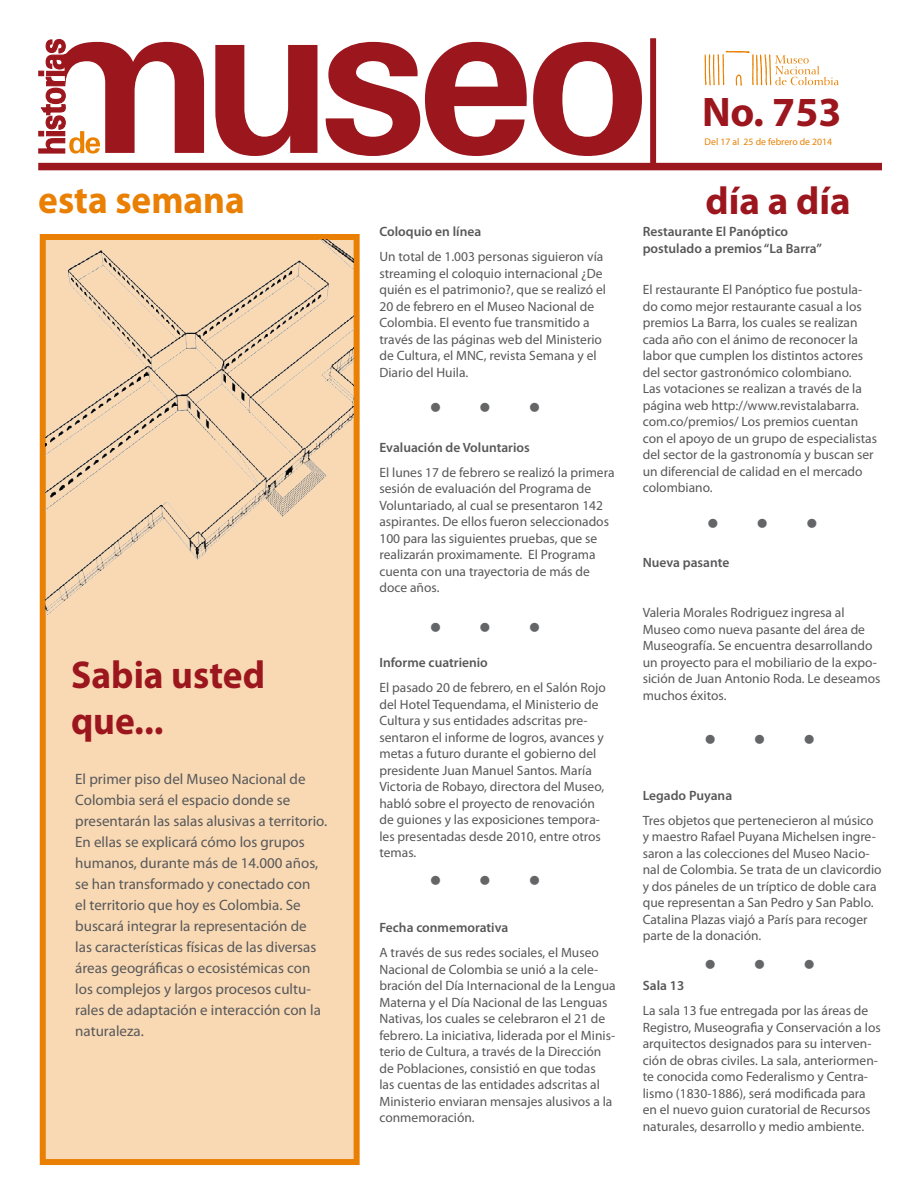
<style>
.page{position:relative;width:918px;height:1188px;background:#fff}
.page>*{position:absolute;margin:0;border:0;box-sizing:border-box;transform-origin:0 0}
.t1{font:700 41.55px "Myriad Pro";color:#9c161d}
.t2{font:700 39px/46.8px "Myriad Pro";color:#9c161d;scale:.96 1}
.t3{font:700 39px "Myriad Pro";color:#e98003;scale:.96 1}
.t4{font:700 39px "Myriad Pro";color:#9c161d}
.t5{font:15px/21px "Myriad Pro";color:#58585a}
.t6{font:13.5px/16.5px "Myriad Pro";color:#58585a}
.t7{font:600 13.5px/16.5px "Myriad Pro";color:#58585a}
.t8{font:9.75px "Myriad Pro";color:#e98003}
.t9{font:9px "Webdings";color:#646567}
</style>
<div class="page">
<div style="left:40px;top:234px;width:320px;height:931px;background:#f8d9b4;border:6px solid #e98003"></div>
<div style="left:38px;top:163px;width:844px;height:7px;background:#9c161d"></div>
<svg style="left:650px;top:38px;width:6px;height:128px"></svg>
<svg style="left:100px;top:42px;width:542px;height:114px;fill:#9c161d"></svg>
<svg style="left:38px;top:39px;width:62px;height:115px"></svg>
<svg style="left:705px;top:51px;width:134px;height:35px"></svg>
<img style="left:46px;top:240px;width:308px;height:374px">
<h1 class="t1" style="left:702px;top:85px;width:141px">No. 753</h1>
<p class="t8" style="left:705px;top:136px;width:129px">Del 17 al 25 de febrero de 2014</p>
<h2 class="t3" style="left:38px;top:174px;width:217px">esta semana</h2>
<h2 class="t4" style="left:705px;top:175px;width:147px">día a día</h2>
<h2 class="t2" style="left:71px;top:650px;width:204px">Sabia usted que...</h2>
<p class="t5" style="left:75px;top:768px;width:254px">El primer piso del Museo Nacional de Colombia será el espacio donde se presentarán las salas alusivas a territorio.<br>En ellas se explicará cómo los grupos humanos, durante más de 14.000 años, se han transformado y conectado con<br>el territorio que hoy es Colombia. Se buscará integrar la representación de<br>las características físicas de las diversas áreas geográficas o ecosistémicas con los complejos y largos procesos cultu&shy;rales de adaptación e interacción con la naturaleza.</p>
<p class="t7" style="left:379px;top:223px;width:103px">Coloquio en línea</p>
<p class="t6" style="left:379px;top:248px;width:228px">Un total de 1.003 personas siguieron vía streaming el coloquio internacional ¿De quién es el patrimonio?, que se realizó el 20 de febrero en el Museo Nacional de Colombia. El evento fue transmitido a través de las páginas web del Ministerio de Cultura, el MNC, revista Semana y el Diario del Huila.</p>
<p class="t9" style="left:431px;top:403px;width:10px">■</p>
<p class="t9" style="left:481px;top:403px;width:10px">■</p>
<p class="t9" style="left:530px;top:403px;width:10px">■</p>
<p class="t7" style="left:379px;top:439px;width:152px">Evaluación de Voluntarios</p>
<p class="t6" style="left:379px;top:464px;width:237px">El lunes 17 de febrero se realizó la primera sesión de evaluación del Programa de Voluntariado, al cual se presentaron 142 aspirantes. De ellos fueron seleccionados 100 para las siguientes pruebas, que se realizarán proximamente. El Programa cuenta con una trayectoria de más de doce años.</p>
<p class="t9" style="left:431px;top:623px;width:10px">■</p>
<p class="t9" style="left:481px;top:623px;width:10px">■</p>
<p class="t9" style="left:530px;top:623px;width:10px">■</p>
<p class="t7" style="left:379px;top:654px;width:110px">Informe cuatrienio</p>
<p class="t6" style="left:379px;top:679px;width:228px">El pasado 20 de febrero, en el Salón Rojo del Hotel Tequendama, el Ministerio de Cultura y sus entidades adscritas pre&shy;sentaron el informe de logros, avances y metas a futuro durante el gobierno del presidente Juan Manuel Santos. María Victoria de Robayo, directora del Museo, habló sobre el proyecto de renovación de guiones y las exposiciones tempora&shy;les presentadas desde 2010, entre otros temas.</p>
<p class="t9" style="left:431px;top:876px;width:10px">■</p>
<p class="t9" style="left:481px;top:876px;width:10px">■</p>
<p class="t9" style="left:530px;top:876px;width:10px">■</p>
<p class="t7" style="left:379px;top:919px;width:130px">Fecha conmemorativa</p>
<p class="t6" style="left:379px;top:944px;width:238px">A través de sus redes sociales, el Museo Nacional de Colombia se unió a la cele&shy;bración del Día Internacional de la Lengua Materna y el Día Nacional de las Lenguas Nativas, los cuales se celebraron el 21 de febrero. La iniciativa, liderada por el Minis&shy;terio de Cultura, a través de la Dirección de Poblaciones, consistió en que todas<br>las cuentas de las entidades adscritas al Ministerio enviaran mensajes alusivos a la conmemoración.</p>
<p class="t7" style="left:643px;top:223px;width:181px">Restaurante El Panóptico postulado a premios “La Barra”</p>
<p class="t6" style="left:643px;top:281px;width:236px">El restaurante El Panóptico fue postula&shy;do como mejor restaurante casual a los premios La Barra, los cuales se realizan cada año con el ánimo de reconocer la labor que cumplen los distintos actores del sector gastronómico colombiano.<br>Las votaciones se realizan a través de la página web http://www.revistalabarra. com.co/premios/ Los premios cuentan con el apoyo de un grupo de especialistas del sector de la gastronomía y buscan ser un diferencial de calidad en el mercado colombiano.</p>
<p class="t9" style="left:708px;top:519px;width:10px">■</p>
<p class="t9" style="left:758px;top:519px;width:10px">■</p>
<p class="t9" style="left:807px;top:519px;width:10px">■</p>
<p class="t7" style="left:643px;top:554px;width:88px">Nueva pasante</p>
<p class="t6" style="left:643px;top:604px;width:239px">Valeria Morales Rodriguez ingresa al Museo como nueva pasante del área de Museografía. Se encuentra desarrollando un proyecto para el mobiliario de la expo&shy;sición de Juan Antonio Roda. Le deseamos muchos éxitos.</p>
<p class="t9" style="left:706px;top:734px;width:10px">■</p>
<p class="t9" style="left:755px;top:734px;width:10px">■</p>
<p class="t9" style="left:805px;top:734px;width:10px">■</p>
<p class="t7" style="left:643px;top:787px;width:91px">Legado Puyana</p>
<p class="t6" style="left:643px;top:812px;width:240px">Tres objetos que pertenecieron al músico y maestro Rafael Puyana Michelsen ingre&shy;saron a las colecciones del Museo Nacio&shy;nal de Colombia. Se trata de un clavicordio y dos páneles de un tríptico de doble cara que representan a San Pedro y San Pablo.<br>Catalina Plazas viajó a París para recoger parte de la donación.</p>
<p class="t7" style="left:643px;top:977px;width:43px">Sala 13</p>
<p class="t6" style="left:643px;top:1002px;width:240px">La sala 13 fue entregada por las áreas de Registro, Museografia y Conservación a los arquitectos designados para su interven&shy;ción de obras civiles. La sala, anteriormen&shy;te conocida como Federalismo y Centra&shy;lismo (1830-1886), será modificada para en el nuevo guion curatorial de Recursos naturales, desarrollo y medio ambiente.</p>
<p class="t9" style="left:706px;top:959px;width:10px">■</p>
<p class="t9" style="left:755px;top:959px;width:10px">■</p>
<p class="t9" style="left:805px;top:959px;width:10px">■</p>
</div>
